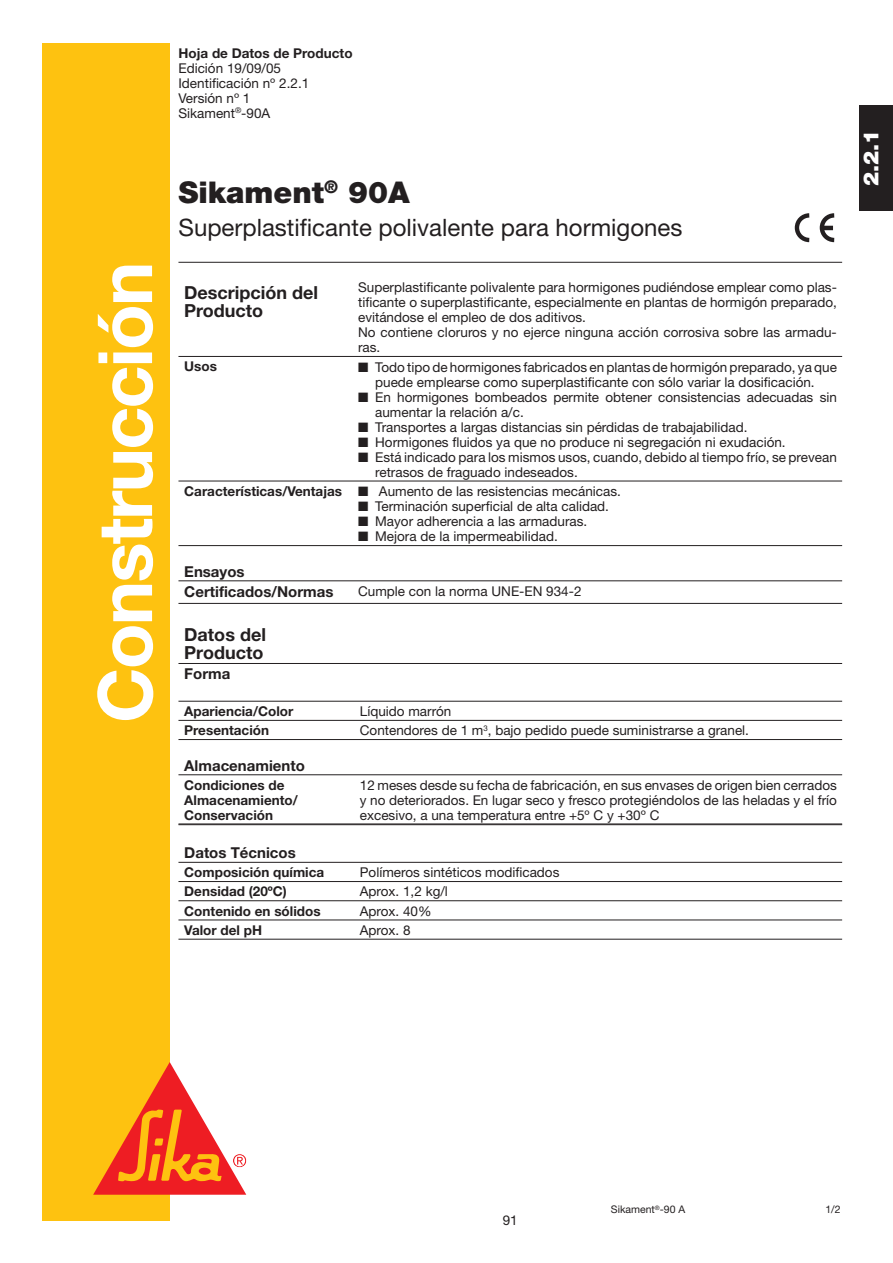
<style>
.page{position:relative;width:893px;height:1263px;background:#fff}
.page>*{position:absolute;margin:0;border:0;box-sizing:border-box;transform-origin:0 0}
.t1{font:700 75px "Helvetica Neue";letter-spacing:-.025em;color:#fff}
.t2{font:900 30px "Helvetica Neue";color:#231f20}
.t3{font:24px "Helvetica Neue";color:#231f20}
.t4{font:900 21px "Helvetica Neue";color:#fff}
.t5{font:700 18px/18px "Helvetica Neue";color:#231f20}
.t6{font:700 15px/20.2px "Helvetica Neue";color:#231f20}
.t7{font:13.5px/15px "Helvetica Neue";color:#231f20}
.t8{font:700 13.5px/15px "Helvetica Neue";color:#231f20}
.t9{font:10.5px "Helvetica Neue";color:#231f20}
.s1{font-weight:700}
</style>
<div class="page">
<div style="left:42px;top:43px;width:128px;height:1177px;background:#fec210"></div>
<svg style="left:93px;top:1062px;width:153px;height:133px"></svg>
<hr style="left:178px;top:262px;width:664px;height:1px;background:#231f20">
<hr style="left:178px;top:356px;width:664px;height:1px;background:#231f20">
<hr style="left:178px;top:481px;width:664px;height:1px;background:#231f20">
<hr style="left:178px;top:545px;width:664px;height:1px;background:#231f20">
<hr style="left:178px;top:580px;width:664px;height:1px;background:#231f20">
<hr style="left:178px;top:603px;width:664px;height:1px;background:#231f20">
<hr style="left:178px;top:663px;width:664px;height:1px;background:#231f20">
<hr style="left:178px;top:701px;width:664px;height:1px;background:#231f20">
<hr style="left:178px;top:720px;width:664px;height:1px;background:#231f20">
<hr style="left:178px;top:739px;width:664px;height:1px;background:#231f20">
<hr style="left:178px;top:774px;width:664px;height:1px;background:#231f20">
<hr style="left:178px;top:824px;width:664px;height:1px;background:#231f20">
<hr style="left:178px;top:862px;width:664px;height:1px;background:#231f20">
<hr style="left:178px;top:881px;width:664px;height:1px;background:#231f20">
<hr style="left:178px;top:900px;width:664px;height:1px;background:#231f20">
<hr style="left:178px;top:920px;width:664px;height:1px;background:#231f20">
<hr style="left:178px;top:939px;width:175px;height:1px;background:#231f20">
<hr style="left:353px;top:939px;width:489px;height:1px;background:#231f20">
<div style="left:859px;top:105px;width:33px;height:106px;background:#231f20"></div>
<svg style="left:794px;top:213px;width:41px;height:30px"></svg>
<hr style="left:822px;top:226px;width:11px;height:4px;background:#231f20">
<h1 class="t1" style="left:99px;top:723px;width:463px;rotate:-90deg">Construcción</h1>
<p class="t8" style="left:178px;top:47px;width:176px">Hoja de Datos de Producto</p>
<p class="t7" style="left:178px;top:62px;width:132px">Edición 19/09/05<br>Identificación nº 2.2.1<br>Versión nº 1<br>Sikament<sup>®</sup>-90A</p>
<h2 class="t2" style="left:178px;top:182px;width:233px">Sikament<sup>®</sup> 90A</h2>
<h3 class="t3" style="left:178px;top:219px;width:505px">Superplastificante polivalente para hormigones</h3>
<h3 class="t5" style="left:184px;top:285px;width:135px">Descripción del<br>Producto</h3>
<p class="t7" style="left:358px;top:282px;width:480px">Superplastificante polivalente para hormigones pudiéndose emplear como plas&shy;tificante o superplastificante, especialmente en plantas de hormigón preparado, evitándose el empleo de dos aditivos.<br>No contiene cloruros y no ejerce ninguna acción corrosiva sobre las armadu&shy;ras.</p>
<p class="t8" style="left:184px;top:361px;width:34px">Usos</p>
<p class="t7" style="left:358px;top:361px;width:480px;text-align:center">■ Todo tipo de hormigones fabricados en plantas de hormigón preparado, ya que puede emplearse como superplastificante con sólo variar la dosificación.</p>
<p class="t7" style="left:375px;top:391px;width:463px;text-indent:-17px">■ En hormigones bombeados permite obtener consistencias adecuadas sin aumentar la relación a/c.</p>
<p class="t7" style="left:358px;top:421px;width:391px">■ Transportes a largas distancias sin pérdidas de trabajabilidad.</p>
<p class="t7" style="left:358px;top:436px;width:429px">■ Hormigones fluidos ya que no produce ni segregación ni exudación.</p>
<p class="t7" style="left:375px;top:451px;width:463px;text-indent:-17px">■ Está indicado para los mismos usos, cuando, debido al tiempo frío, se prevean retrasos de fraguado indeseados.</p>
<p class="t7" style="left:184px;top:486px;width:438px"><span class="s1">Características/Ventajas</span> ■ Aumento de las resistencias mecánicas.</p>
<p class="t7" style="left:358px;top:501px;width:252px">■ Terminación superficial de alta calidad.</p>
<p class="t7" style="left:358px;top:516px;width:231px">■ Mayor adherencia a las armaduras.</p>
<p class="t7" style="left:358px;top:531px;width:201px">■ Mejora de la impermeabilidad.</p>
<p class="t6" style="left:184px;top:563px;width:151px">Ensayos<br>Certificados/Normas</p>
<p class="t7" style="left:358px;top:585px;width:225px">Cumple con la norma UNE-EN 934-2</p>
<h3 class="t5" style="left:184px;top:628px;width:83px">Datos del<br>Producto</h3>
<p class="t6" style="left:184px;top:666px;width:48px">Forma</p>
<p class="t8" style="left:184px;top:705px;width:110px">Apariencia/Color</p>
<p class="t7" style="left:360px;top:706px;width:93px">Líquido marrón</p>
<p class="t8" style="left:184px;top:725px;width:86px">Presentación</p>
<p class="t7" style="left:360px;top:725px;width:390px">Contendores de 1 m<sup>3</sup>, bajo pedido puede suministrarse a granel.</p>
<p class="t6" style="left:184px;top:757px;width:122px">Almacenamiento</p>
<p class="t8" style="left:184px;top:779px;width:115px">Condiciones de<br>Almacenamiento/<br>Conservación</p>
<p class="t7" style="left:360px;top:779px;width:478px;text-align:justify">12 meses desde su fecha de fabricación, en sus envases de origen bien cerrados y no deteriorados. En lugar seco y fresco protegiéndolos de las heladas y el frío excesivo, a una temperatura entre +5º C y +30º C</p>
<p class="t6" style="left:184px;top:844px;width:113px">Datos Técnicos</p>
<p class="t8" style="left:184px;top:867px;width:141px">Composición química</p>
<p class="t7" style="left:360px;top:867px;width:201px">Polímeros sintéticos modificados</p>
<p class="t8" style="left:184px;top:886px;width:104px">Densidad (20ºC)</p>
<p class="t7" style="left:360px;top:886px;width:90px">Aprox. 1,2 kg/l</p>
<p class="t8" style="left:184px;top:905px;width:138px">Contenido en sólidos</p>
<p class="t7" style="left:360px;top:905px;width:73px">Aprox. 40%</p>
<p class="t8" style="left:184px;top:924px;width:79px">Valor del pH</p>
<p class="t7" style="left:360px;top:924px;width:52px">Aprox. 8</p>
<h3 class="t4" style="left:863px;top:186px;width:58px;rotate:-90deg">2.2.1</h3>
<p class="t7" style="left:503px;top:1214px;width:17px">91</p>
<p class="t9" style="left:611px;top:1206px;width:76px">Sikament<sup>®</sup>-90 A</p>
<p class="t9" style="left:825px;top:1206px;width:17px">1/2</p>
</div>
